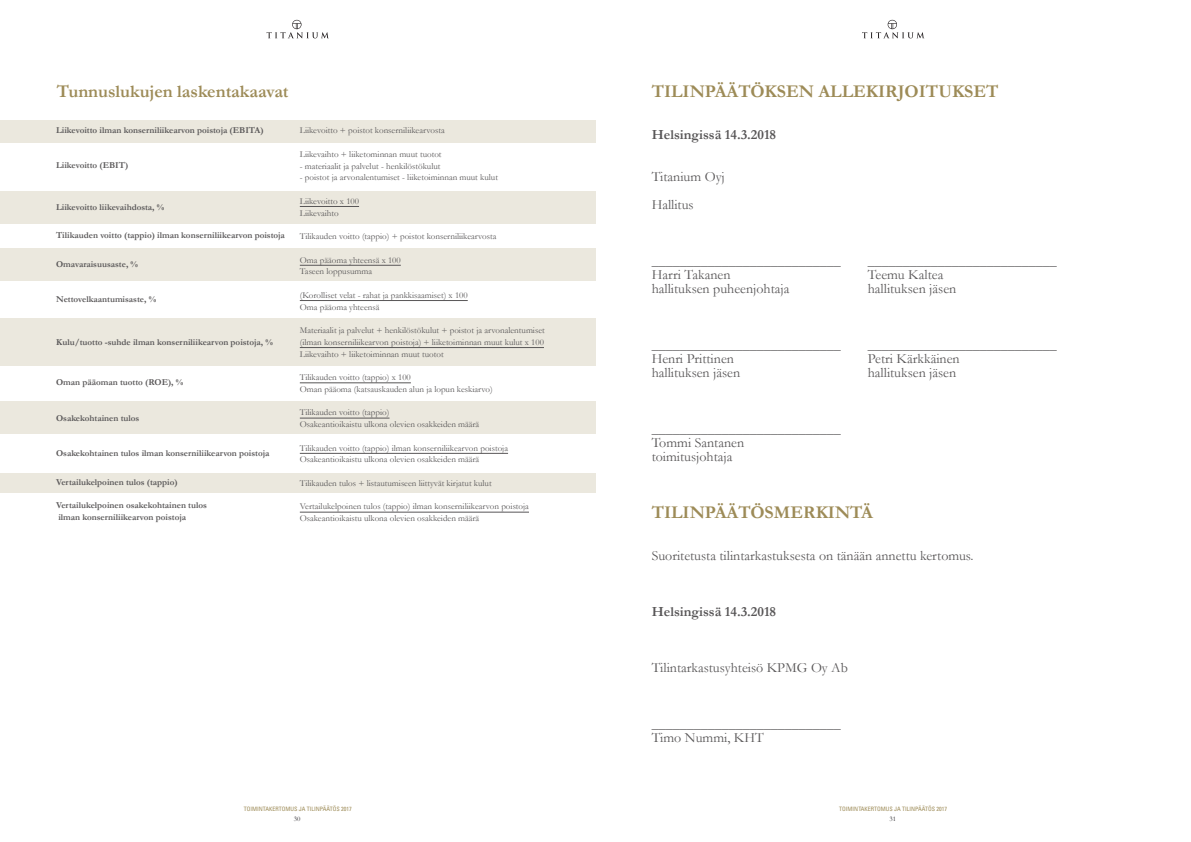
<style>
.page{position:relative;width:1191px;height:842px;background:#fff}
.page>*{position:absolute;margin:0;border:0;box-sizing:border-box;transform-origin:0 0}
.beiget_valiotsikot_1{font:700 18px "Garamond";color:#9d8b57}
.leipäteksti_garamond{font:14px "Garamond";color:#585657}
.leipäteksti_garamond-2{font:700 14px "Garamond";color:#585657}
.leipäteksti_garamond-3{font:9px "Garamond";color:#585657}
.leipäteksti_garamond-4{font:700 9px "Garamond";color:#585657}
.t1{font:7px "Garamond";color:#28262b}
.t2{font:condensed 6px "Univers LT Std";color:#9d8b57}
</style>
<div class="page">
<div style="left:0;top:120px;width:596px;height:23px;background:#ebe8de"></div>
<div style="left:0;top:191px;width:596px;height:32px;background:#ebe8de"></div>
<div style="left:0;top:249px;width:596px;height:32px;background:#ebe8de"></div>
<div style="left:0;top:401px;width:596px;height:33px;background:#ebe8de"></div>
<div style="left:0;top:473px;width:596px;height:20px;background:#ebe8de"></div>
<div style="left:0;top:318px;width:596px;height:48px;background:#ebe8de"></div>
<hr style="left:300px;top:206px;width:59px;height:1px;background:#585657">
<hr style="left:300px;top:265px;width:101px;height:1px;background:#585657">
<hr style="left:300px;top:300px;width:168px;height:1px;background:#585657">
<hr style="left:300px;top:347px;width:244px;height:1px;background:#585657">
<hr style="left:300px;top:382px;width:111px;height:1px;background:#585657">
<hr style="left:300px;top:418px;width:89px;height:1px;background:#585657">
<hr style="left:300px;top:453px;width:208px;height:1px;background:#585657">
<hr style="left:300px;top:512px;width:229px;height:1px;background:#585657">
<svg style="left:266px;top:20px;width:63px;height:18px"></svg>
<svg style="left:862px;top:20px;width:62px;height:18px"></svg>
<p class="beiget_valiotsikot_1" style="left:57px;top:80px;width:233px">Tunnuslukujen laskentakaavat</p>
<p class="leipäteksti_garamond-4" style="left:56px;top:125px;width:209px">Liikevoitto ilman konserniliikearvon poistoja (EBITA)</p>
<p class="leipäteksti_garamond-4" style="left:56px;top:160px;width:74px">Liikevoitto (EBIT)</p>
<p class="leipäteksti_garamond-4" style="left:56px;top:201px;width:110px">Liikevoitto liikevaihdosta, %</p>
<p class="leipäteksti_garamond-4" style="left:56px;top:230px;width:230px">Tilikauden voitto (tappio) ilman konserniliikearvon poistoja</p>
<p class="leipäteksti_garamond-4" style="left:56px;top:259px;width:84px">Omavaraisuusaste, %</p>
<p class="leipäteksti_garamond-4" style="left:56px;top:294px;width:102px">Nettovelkaantumisaste, %</p>
<p class="leipäteksti_garamond-4" style="left:56px;top:337px;width:218px">Kulu/tuotto -suhde ilman konserniliikearvon poistoja, %</p>
<p class="leipäteksti_garamond-4" style="left:56px;top:377px;width:129px">Oman pääoman tuotto (ROE), %</p>
<p class="leipäteksti_garamond-4" style="left:56px;top:412px;width:85px">Osakekohtainen tulos</p>
<p class="leipäteksti_garamond-4" style="left:56px;top:448px;width:215px">Osakekohtainen tulos ilman konserniliikearvon poistoja</p>
<p class="leipäteksti_garamond-4" style="left:56px;top:476px;width:123px">Vertailukelpoinen tulos (tappio)</p>
<p class="leipäteksti_garamond-4" style="left:56px;top:500px;width:152px">Vertailukelpoinen osakekohtainen tulos</p>
<p class="leipäteksti_garamond-4" style="left:58px;top:512px;width:129px">ilman konserniliikearvon poistoja</p>
<p class="leipäteksti_garamond-3" style="left:300px;top:125px;width:146px">Liikevoitto + poistot konserniliikearvosta</p>
<p class="leipäteksti_garamond-3" style="left:300px;top:149px;width:143px">Liikevaihto + liiketominnan muut tuotot</p>
<p class="leipäteksti_garamond-3" style="left:300px;top:160px;width:142px">- materiaalit ja palvelut - henkilöstökulut</p>
<p class="leipäteksti_garamond-3" style="left:300px;top:172px;width:200px">- poistot ja arvonalentumiset - liiketoiminnan muut kulut</p>
<p class="leipäteksti_garamond-3" style="left:300px;top:196px;width:61px">Liikevoitto x 100</p>
<p class="leipäteksti_garamond-3" style="left:300px;top:207px;width:40px">Liikevaihto</p>
<p class="leipäteksti_garamond-3" style="left:300px;top:231px;width:198px">Tilikauden voitto (tappio) + poistot konserniliikearvosta</p>
<p class="leipäteksti_garamond-3" style="left:300px;top:254px;width:102px">Oma pääoma yhteensä x 100</p>
<p class="leipäteksti_garamond-3" style="left:300px;top:266px;width:74px">Taseen loppusumma</p>
<p class="leipäteksti_garamond-3" style="left:300px;top:290px;width:169px">(Korolliset velat - rahat ja pankkisaamiset) x 100</p>
<p class="leipäteksti_garamond-3" style="left:300px;top:301px;width:81px">Oma pääoma yhteensä</p>
<p class="leipäteksti_garamond-3" style="left:300px;top:325px;width:246px">Materiaalit ja palvelut + henkilöstökulut + poistot ja arvonalentumiset</p>
<p class="leipäteksti_garamond-3" style="left:300px;top:337px;width:246px">(ilman konserniliikearvon poistoja) + liiketoiminnan muut kulut x 100</p>
<p class="leipäteksti_garamond-3" style="left:300px;top:348px;width:145px">Liikevaihto + liiketoiminnan muut tuotot</p>
<p class="leipäteksti_garamond-3" style="left:300px;top:372px;width:113px">Tilikauden voitto (tappio) x 100</p>
<p class="leipäteksti_garamond-3" style="left:300px;top:384px;width:194px">Oman pääoma (katsauskauden alun ja lopun keskiarvo)</p>
<p class="leipäteksti_garamond-3" style="left:300px;top:407px;width:91px">Tilikauden voitto (tappio)</p>
<p class="leipäteksti_garamond-3" style="left:300px;top:419px;width:181px">Osakeantioikaistu ulkona olevien osakkeiden määrä</p>
<p class="leipäteksti_garamond-3" style="left:300px;top:442px;width:210px">Tilikauden voitto (tappio) ilman konserniliikearvon poistoja</p>
<p class="leipäteksti_garamond-3" style="left:300px;top:454px;width:181px">Osakeantioikaistu ulkona olevien osakkeiden määrä</p>
<p class="leipäteksti_garamond-3" style="left:300px;top:478px;width:193px">Tilikauden tulos + listautumiseen liittyvät kirjatut kulut</p>
<p class="leipäteksti_garamond-3" style="left:300px;top:501px;width:231px">Vertailukelpoinen tulos (tappio) ilman konserniliikearvon poistoja</p>
<p class="leipäteksti_garamond-3" style="left:300px;top:513px;width:181px">Osakeantioikaistu ulkona olevien osakkeiden määrä</p>
<p class="beiget_valiotsikot_1" style="left:651px;top:81px;width:348px">TILINPÄÄTÖKSEN ALLEKIRJOITUKSET</p>
<p class="leipäteksti_garamond-2" style="left:651px;top:127px;width:126px">Helsingissä 14.3.2018</p>
<p class="leipäteksti_garamond" style="left:651px;top:169px;width:75px">Titanium Oyj</p>
<p class="leipäteksti_garamond" style="left:651px;top:197px;width:43px">Hallitus</p>
<p class="leipäteksti_garamond" style="left:651px;top:253px;width:190px">___________________________</p>
<p class="leipäteksti_garamond" style="left:867px;top:253px;width:190px">___________________________</p>
<p class="leipäteksti_garamond" style="left:651px;top:267px;width:80px">Harri Takanen</p>
<p class="leipäteksti_garamond" style="left:867px;top:267px;width:77px">Teemu Kaltea</p>
<p class="leipäteksti_garamond" style="left:651px;top:281px;width:139px">hallituksen puheenjohtaja</p>
<p class="leipäteksti_garamond" style="left:867px;top:281px;width:90px">hallituksen jäsen</p>
<p class="leipäteksti_garamond" style="left:651px;top:337px;width:190px">___________________________</p>
<p class="leipäteksti_garamond" style="left:867px;top:337px;width:190px">___________________________</p>
<p class="leipäteksti_garamond" style="left:651px;top:351px;width:84px">Henri Prittinen</p>
<p class="leipäteksti_garamond" style="left:867px;top:351px;width:93px">Petri Kärkkäinen</p>
<p class="leipäteksti_garamond" style="left:651px;top:365px;width:90px">hallituksen jäsen</p>
<p class="leipäteksti_garamond" style="left:867px;top:365px;width:90px">hallituksen jäsen</p>
<p class="leipäteksti_garamond" style="left:651px;top:421px;width:190px">___________________________</p>
<p class="leipäteksti_garamond" style="left:651px;top:435px;width:94px">Tommi Santanen</p>
<p class="leipäteksti_garamond" style="left:651px;top:449px;width:82px">toimitusjohtaja</p>
<p class="beiget_valiotsikot_1" style="left:651px;top:501px;width:223px">TILINPÄÄTÖSMERKINTÄ</p>
<p class="leipäteksti_garamond" style="left:651px;top:547px;width:323px">Suoritetusta tilintarkastuksesta on tänään annettu kertomus.</p>
<p class="leipäteksti_garamond-2" style="left:651px;top:603px;width:126px">Helsingissä 14.3.2018</p>
<p class="leipäteksti_garamond" style="left:651px;top:659px;width:198px">Tilintarkastusyhteisö KPMG Oy Ab</p>
<p class="leipäteksti_garamond" style="left:651px;top:715px;width:190px">___________________________</p>
<p class="leipäteksti_garamond" style="left:651px;top:729px;width:113px">Timo Nummi, KHT</p>
<p class="t2" style="left:244px;top:805px;width:109px">TOIMINTAKERTOMUS JA TILINPÄÄTÖS 2017</p>
<p class="t2" style="left:839px;top:805px;width:109px">TOIMINTAKERTOMUS JA TILINPÄÄTÖS 2017</p>
<p class="t1" style="left:294px;top:815px;width:8px">30</p>
<p class="t1" style="left:889px;top:815px;width:8px">31</p>
</div>
